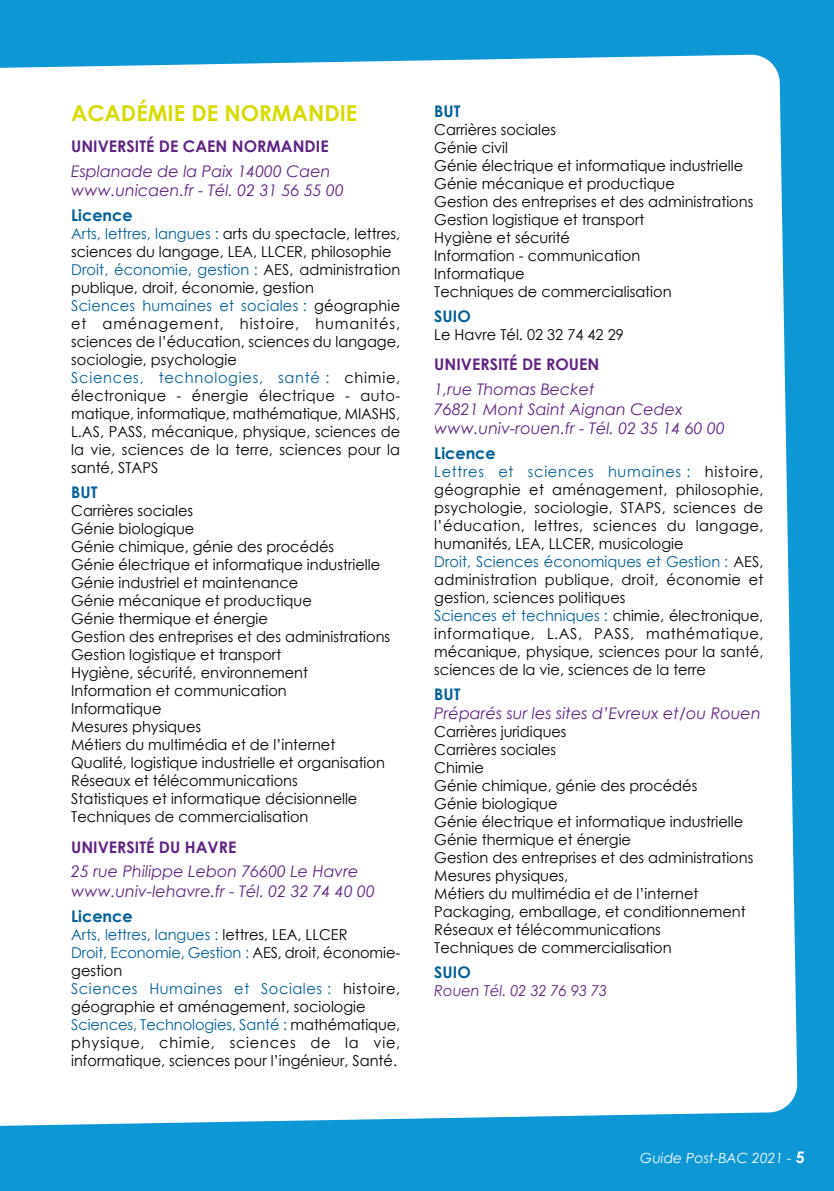
<style>
.page{position:relative;width:834px;height:1191px;background:#fff}
.page>*{position:absolute;margin:0;border:0;box-sizing:border-box;transform-origin:0 0}
.t1{font:700 22px "Century Gothic";color:#d7da00}
.t2{font:italic 16px/19.2px "Century Gothic";color:#602483}
.t3{font:700 16px "Century Gothic";color:#602483}
.t4{font:700 16px "Century Gothic";color:#005f98}
.t5{font:15px/18px "Century Gothic";color:#000}
.t6{font:italic 15px "Century Gothic";color:#602483}
.t7{font:italic 14px "Century Gothic";color:#fff}
.s1{color:#005f98}
.s2{font-weight:700;font-style:normal;font-size:16px}
</style>
<div class="page">
<div style="left:0;top:0;width:833px;height:1191px;background:#0e97d5"></div>
<div style="left:0;top:54px;width:797px;height:1072px;background:#fff"></div>
<h1 class="t1" style="left:71px;top:97px;width:288px">ACADÉMIE DE NORMANDIE</h1>
<p class="t3" style="left:71px;top:134px;width:259px">UNIVERSITÉ DE CAEN NORMANDIE</p>
<p class="t2" style="left:71px;top:161px;width:274px">Esplanade de la Paix 14000 Caen www.unicaen.fr - Tél. 02 31 56 55 00</p>
<p class="t4" style="left:71px;top:203px;width:63px">Licence</p>
<p class="t5" style="left:71px;top:224px;width:330px"><span class="s1">Arts, lettres, langues :</span> arts du spectacle, lettres, sciences du langage, LEA, LLCER, philosophie <span class="s1">Droit, économie, gestion :</span> AES, administration publique, droit, économie, gestion<br><span class="s1">Sciences humaines et sociales :</span> géographie et aménagement, histoire, humanités, sciences de l’éducation, sciences du langage, sociologie, psychologie<br><span class="s1">Sciences, technologies, santé :</span> chimie, électronique - énergie électrique - auto&shy;matique, informatique, mathématique, MIASHS, L.AS, PASS, mécanique, physique, sciences de la vie, sciences de la terre, sciences pour la santé, STAPS</p>
<p class="t4" style="left:71px;top:480px;width:28px">BUT</p>
<p class="t5" style="left:71px;top:501px;width:320px">Carrières sociales<br>Génie biologique<br>Génie chimique, génie des procédés<br>Génie électrique et informatique industrielle Génie industriel et maintenance<br>Génie mécanique et productique<br>Génie thermique et énergie<br>Gestion des entreprises et des administrations Gestion logistique et transport<br>Hygiène, sécurité, environnement Information et communication<br>Informatique<br>Mesures physiques<br>Métiers du multimédia et de l’internet Qualité, logistique industrielle et organisation Réseaux et télécommunications<br>Statistiques et informatique décisionnelle Techniques de commercialisation</p>
<p class="t3" style="left:71px;top:834px;width:167px">UNIVERSITÉ DU HAVRE</p>
<p class="t2" style="left:71px;top:862px;width:305px">25 rue Philippe Lebon 76600 Le Havre www.univ-lehavre.fr - Tél. 02 32 74 40 00</p>
<p class="t4" style="left:71px;top:903px;width:63px">Licence</p>
<p class="t5" style="left:71px;top:925px;width:330px"><span class="s1">Arts, lettres, langues :</span> lettres, LEA, LLCER<br><span class="s1">Droit, Economie, Gestion :</span> AES, droit, économie&shy;gestion<br><span class="s1">Sciences Humaines et Sociales :</span> histoire, géographie et aménagement, sociologie <span class="s1">Sciences, Technologies, Santé :</span> mathématique, physique, chimie, sciences de la vie, informatique, sciences pour l’ingénieur, Santé.</p>
<p class="t4" style="left:434px;top:99px;width:28px">BUT</p>
<p class="t5" style="left:434px;top:120px;width:320px">Carrières sociales<br>Génie civil<br>Génie électrique et informatique industrielle<br>Génie mécanique et productique<br>Gestion des entreprises et des administrations<br>Gestion logistique et transport<br>Hygiène et sécurité<br>Information - communication<br>Informatique<br>Techniques de commercialisation</p>
<p class="t4" style="left:434px;top:304px;width:38px">SUIO</p>
<p class="t5" style="left:434px;top:325px;width:191px">Le Havre Tél. 02 32 74 42 29</p>
<p class="t3" style="left:434px;top:352px;width:166px">UNIVERSITÉ DE ROUEN</p>
<p class="t2" style="left:434px;top:380px;width:292px">1,rue Thomas Becket<br>76821 Mont Saint Aignan Cedex www.univ-rouen.fr - Tél. 02 35 14 60 00</p>
<p class="t4" style="left:434px;top:440px;width:63px">Licence</p>
<p class="t5" style="left:434px;top:462px;width:330px"><span class="s1">Lettres et sciences humaines :</span> histoire, géographie et aménagement, philosophie, psychologie, sociologie, STAPS, sciences de l’éducation, lettres, sciences du langage, humanités, LEA, LLCER, musicologie<br><span class="s1">Droit, Sciences économiques et Gestion :</span> AES, administration publique, droit, économie et gestion, sciences politiques<br><span class="s1">Sciences et techniques :</span> chimie, électronique, informatique, L.AS, PASS, mathématique, mécanique, physique, sciences pour la santé, sciences de la vie, sciences de la terre</p>
<p class="t4" style="left:434px;top:681px;width:28px">BUT</p>
<p class="t2" style="left:434px;top:703px;width:328px">Préparés sur les sites d’Evreux et/ou Rouen</p>
<p class="t5" style="left:434px;top:722px;width:320px">Carrières juridiques<br>Carrières sociales<br>Chimie<br>Génie chimique, génie des procédés<br>Génie biologique<br>Génie électrique et informatique industrielle<br>Génie thermique et énergie<br>Gestion des entreprises et des administrations<br>Mesures physiques,<br>Métiers du multimédia et de l’internet<br>Packaging, emballage, et conditionnement<br>Réseaux et télécommunications<br>Techniques de commercialisation</p>
<p class="t4" style="left:434px;top:959px;width:38px">SUIO</p>
<p class="t6" style="left:434px;top:979px;width:174px">Rouen Tél. 02 32 76 93 73</p>
<p class="t7" style="left:640px;top:1148px;width:166px">Guide Post-BAC 2021 - <span class="s2">5</span></p>
</div>
